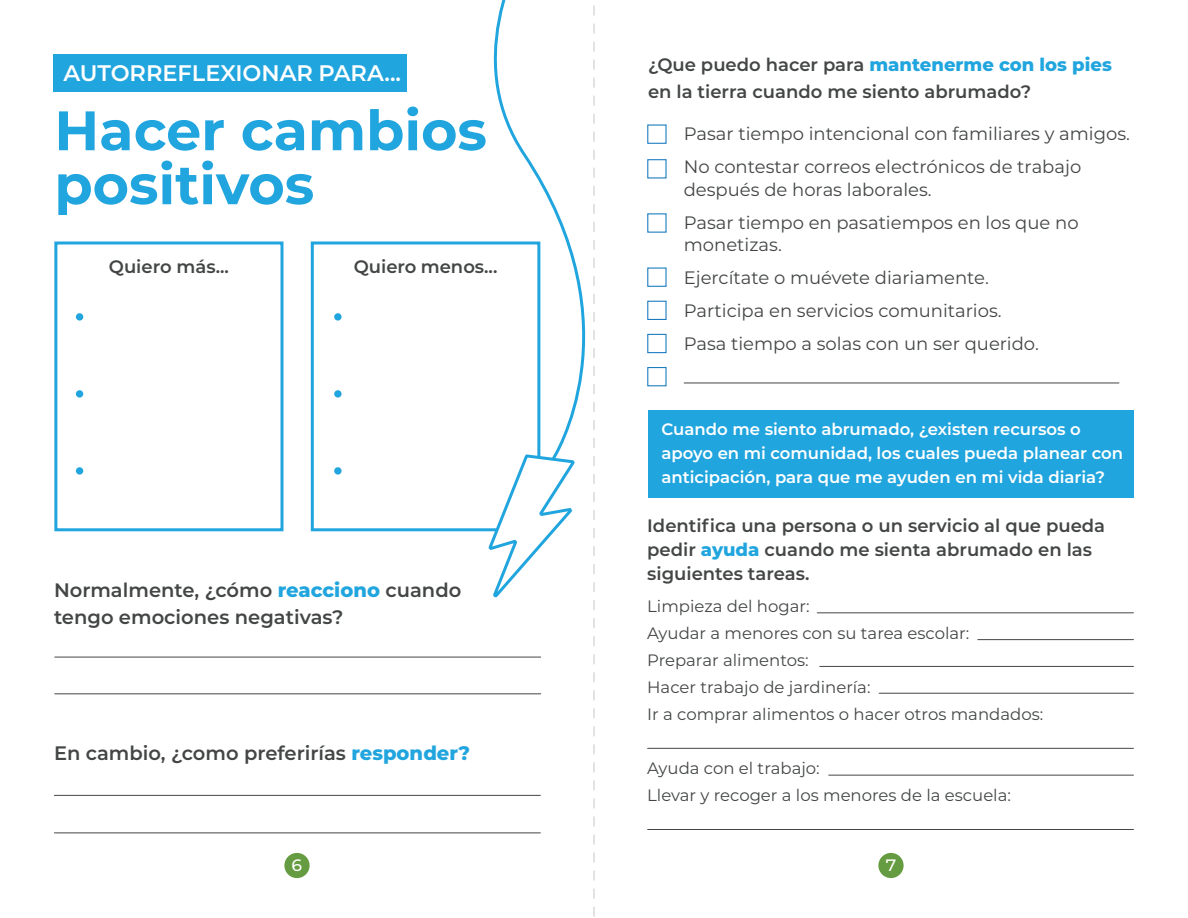
<style>
.page{position:relative;width:1188px;height:918px;background:#fff}
.page>*{position:absolute;margin:0;border:0;box-sizing:border-box;transform-origin:0 0}
.t1{font:700 55.5px/54px "Montserrat";color:#21a5de}
.osdh{font:600 22.5px "Montserrat";color:#fff}
.osdh-2{font:600 19.5px/27px "Montserrat";color:#444646}
.osdh-3{font:18px/22.5px "Montserrat";color:#444646}
.osdh-4{font:600 18px/24px "Montserrat";color:#444646}
.osdh-5{font:16.5px "Montserrat";color:#444646}
.osdh-6{font:600 16.5px/24px "Montserrat";color:#fff}
.t2{font:500 16.5px "Montserrat";color:#fff}
.s1{font-weight:800;color:#21a5de}
</style>
<div class="page">
<svg style="left:406px;top:0;width:261px;height:453px"></svg>
<div style="left:311px;top:242px;width:229px;height:289px;background:#fff;border:3px solid #21a5de"></div>
<div style="left:54px;top:242px;width:230px;height:289px;border:3px solid #21a5de"></div>
<svg style="left:486px;top:453px;width:89px;height:145px"></svg>
<div style="left:284px;top:853px;width:26px;height:25px;background:#669c41;border-radius:50%"></div>
<div style="left:54px;top:54px;width:353px;height:38px;background:#21a5de"></div>
<div style="left:76px;top:313px;width:7px;height:8px;background:#21a5de;border-radius:50%"></div>
<div style="left:334px;top:313px;width:8px;height:8px;background:#21a5de;border-radius:50%"></div>
<div style="left:76px;top:390px;width:7px;height:8px;background:#21a5de;border-radius:50%"></div>
<div style="left:334px;top:390px;width:8px;height:8px;background:#21a5de;border-radius:50%"></div>
<div style="left:76px;top:467px;width:7px;height:8px;background:#21a5de;border-radius:50%"></div>
<div style="left:334px;top:467px;width:8px;height:8px;background:#21a5de;border-radius:50%"></div>
<hr style="left:55px;top:657px;width:486px;height:1px;background:#444646">
<hr style="left:54px;top:795px;width:486px;height:1px;background:#444646">
<hr style="left:55px;top:693px;width:486px;height:1px;background:#444646">
<hr style="left:54px;top:833px;width:486px;height:1px;background:#444646">
<div style="left:648px;top:410px;width:486px;height:88px;background:#21a5de"></div>
<div style="left:878px;top:853px;width:26px;height:25px;background:#669c41;border-radius:50%"></div>
<hr style="left:684px;top:383px;width:435px;height:1px;background:#444646">
<div style="left:647px;top:124px;width:20px;height:20px;border:1px solid #197ac0"></div>
<div style="left:647px;top:159px;width:20px;height:19px;border:1px solid #197ac0"></div>
<div style="left:647px;top:268px;width:20px;height:19px;border:1px solid #197ac0"></div>
<div style="left:647px;top:301px;width:20px;height:19px;border:1px solid #197ac0"></div>
<div style="left:647px;top:334px;width:20px;height:19px;border:1px solid #197ac0"></div>
<div style="left:647px;top:367px;width:20px;height:19px;border:1px solid #197ac0"></div>
<hr style="left:817px;top:612px;width:316px;height:1px;background:#444646">
<hr style="left:820px;top:666px;width:313px;height:1px;background:#444646">
<hr style="left:879px;top:693px;width:254px;height:1px;background:#444646">
<hr style="left:648px;top:748px;width:485px;height:1px;background:#444646">
<hr style="left:648px;top:829px;width:485px;height:1px;background:#444646">
<hr style="left:829px;top:775px;width:304px;height:1px;background:#444646">
<hr style="left:978px;top:639px;width:155px;height:1px;background:#444646">
<svg style="left:593px;top:0;width:2px;height:917px"></svg>
<p class="osdh" style="left:63px;top:57px;width:339px">AUTORREFLEXIONAR PARA...</p>
<p class="osdh-4" style="left:648px;top:51px;width:465px;line-height:27px">¿Que puedo hacer para <span class="s1">mantenerme con los pies </span>en la tierra cuando me siento abrumado?</p>
<p class="t1" style="left:54px;top:101px;width:434px">Hacer cambios positivos</p>
<p class="osdh-4" style="left:109px;top:254px;width:122px">Quiero más...</p>
<p class="osdh-4" style="left:354px;top:254px;width:145px">Quiero menos...</p>
<p class="osdh-2" style="left:54px;top:575px;width:409px">Normalmente, ¿cómo <span class="s1">reacciono</span> cuando tengo emociones negativas?</p>
<p class="osdh-2" style="left:54px;top:739px;width:418px">En cambio, ¿como preferirías <span class="s1">responder?</span></p>
<p class="t2" style="left:291px;top:854px;width:13px">6</p>
<p class="osdh-3" style="left:684px;top:122px;width:448px">Pasar tiempo intencional con familiares y amigos.</p>
<p class="osdh-3" style="left:684px;top:155px;width:399px">No contestar correos electrónicos de trabajo después de horas laborales.</p>
<p class="osdh-3" style="left:684px;top:211px;width:396px">Pasar tiempo en pasatiempos en los que no</p>
<p class="osdh-3" style="left:684px;top:233px;width:100px">monetizas.</p>
<p class="osdh-3" style="left:684px;top:266px;width:307px">Ejercítate o muévete diariamente.</p>
<p class="osdh-3" style="left:684px;top:299px;width:319px">Participa en servicios comunitarios.</p>
<p class="osdh-3" style="left:684px;top:332px;width:357px">Pasa tiempo a solas con un ser querido.</p>
<p class="osdh-6" style="left:661px;top:417px;width:463px">Cuando me siento abrumado, ¿existen recursos o apoyo en mi comunidad, los cuales pueda planear con</p>
<p class="osdh-6" style="left:661px;top:465px;width:445px">anticipación, para que me ayuden en mi vida diaria?</p>
<p class="osdh-4" style="left:647px;top:513px;width:459px">Identifica una persona o un servicio al que pueda pedir <span class="s1">ayuda</span> cuando me sienta abrumado en las siguientes tareas.</p>
<p class="osdh-5" style="left:647px;top:595px;width:164px">Limpieza del hogar:</p>
<p class="osdh-5" style="left:647px;top:622px;width:324px">Ayudar a menores con su tarea escolar:</p>
<p class="osdh-5" style="left:647px;top:649px;width:163px">Preparar alimentos:</p>
<p class="osdh-5" style="left:647px;top:676px;width:225px">Hacer trabajo de jardinería:</p>
<p class="osdh-5" style="left:647px;top:703px;width:398px">Ir a comprar alimentos o hacer otros mandados:</p>
<p class="osdh-5" style="left:647px;top:757px;width:174px">Ayuda con el trabajo:</p>
<p class="osdh-5" style="left:647px;top:784px;width:365px">Llevar y recoger a los menores de la escuela:</p>
<p class="t2" style="left:885px;top:854px;width:13px">7</p>
</div>
